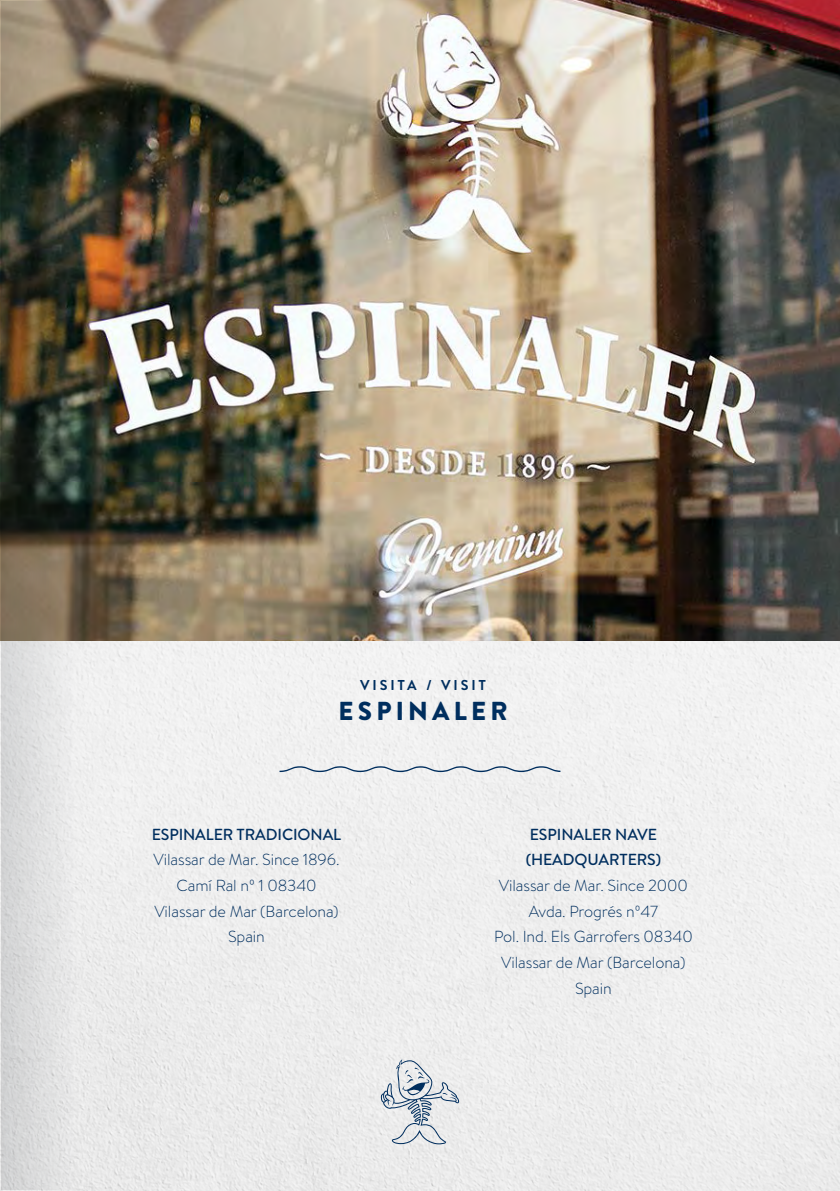
<style>
.page{position:relative;width:840px;height:1191px;background:#fff}
.page>*{position:absolute;margin:0;border:0;box-sizing:border-box;transform-origin:0 0}
.t1{font:900 26px "Brandon Text";letter-spacing:.16em;color:#002e5e}
.t2{font:300 16px/25.6px "Brandon Text";letter-spacing:-.005em;color:#002e5e;text-align:center}
.t3{font:500 16px/25.6px "Brandon Text";letter-spacing:-.005em;color:#002e5e}
.t4{font:700 14.4px "Brandon Text";letter-spacing:.2em;color:#002e5e}
</style>
<div class="page">
<div style="left:0;top:641px;width:839px;height:550px;background:#efefef"></div>
<img style="left:0;top:0;width:839px;height:641px">
<svg style="left:279px;top:766px;width:281px;height:6px"></svg>
<svg style="left:380px;top:1059px;width:79px;height:85px"></svg>
<svg style="left:1px;top:1px;width:117px;height:1189px;background:#959187"></svg>
<p class="t4" style="left:360px;top:674px;width:127px">VISITA / VISIT</p>
<h1 class="t1" style="left:338px;top:692px;width:170px">ESPINALER</h1>
<p class="t3" style="left:152px;top:821px;width:191px">ESPINALER TRADICIONAL</p>
<p class="t2" style="left:153px;top:846px;width:187px">Vilassar de Mar. Since 1896.<br>Camí Ral nº 1 08340<br>Vilassar de Mar (Barcelona)<br>Spain</p>
<p class="t3" style="left:525px;top:821px;width:137px">ESPINALER NAVE (HEADQUARTERS)</p>
<p class="t2" style="left:494px;top:872px;width:200px">Vilassar de Mar. Since 2000<br>Avda. Progrés nº47<br>Pol. Ind. Els Garrofers 08340<br>Vilassar de Mar (Barcelona)<br>Spain</p>
</div>
